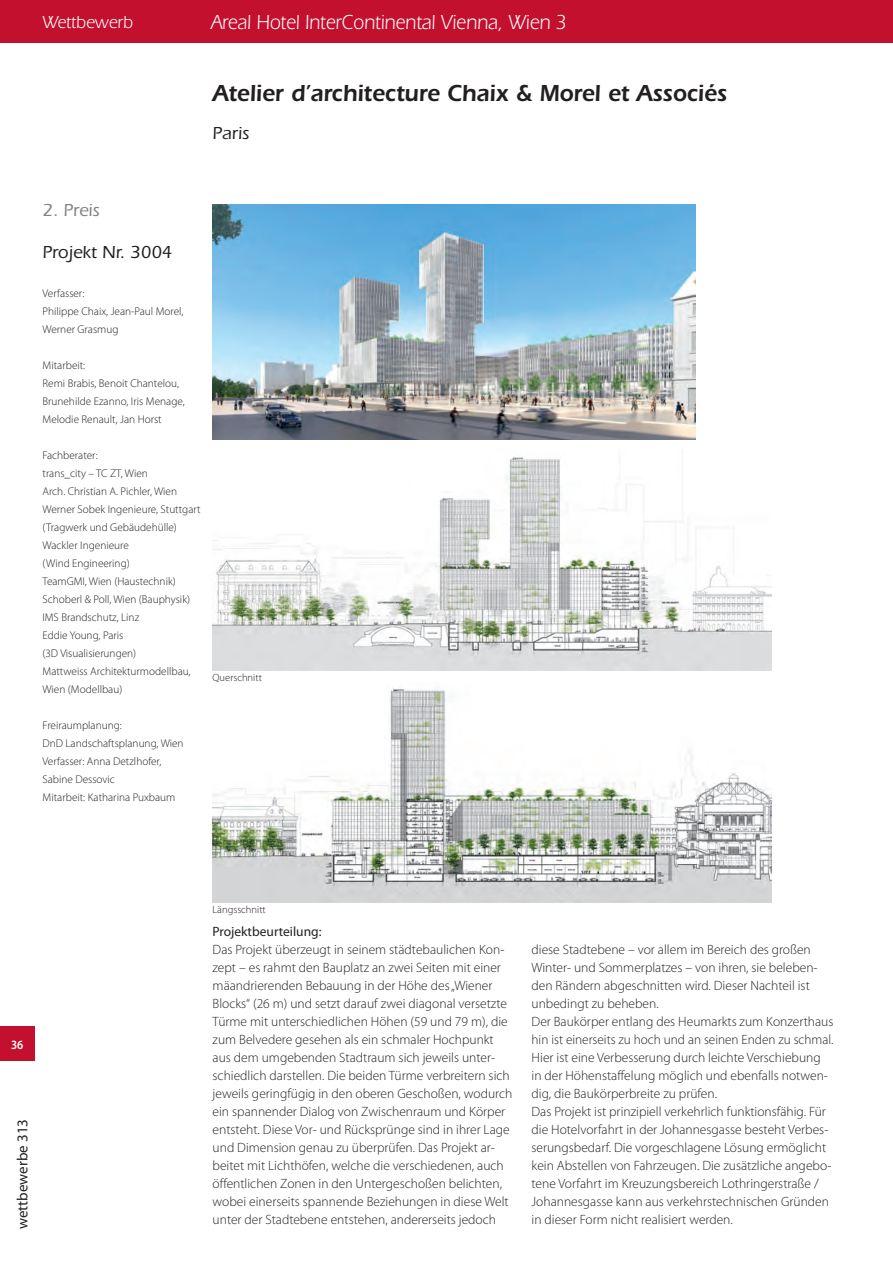
<style>
.page{position:relative;width:893px;height:1263px;background:#fff}
.page>*{position:absolute;margin:0;border:0;box-sizing:border-box;transform-origin:0 0}
.t1{font:600 24px "ITC Eras Std";color:#231f20;scale:.95 1}
.t2{font:21px "ITC Eras Std";color:#fff;scale:.9 1}
.t3{font:500 18px "ITC Eras Std";color:#231f20}
.t4{font:18px "ITC Eras Std";color:#fff;scale:.95 1}
.t5{font:500 18px "ITC Eras Std";color:#808285}
.t6{font:15px "Myriad Pro";color:#231f20}
.t7{font:300 13.5px/18px "Myriad Pro";color:#231f20}
.t8{font:13.5px "Myriad Pro";color:#231f20}
.t9{font:600 12.75px "Myriad Pro";color:#fff;scale:.9 1}
.t10{font:300 11.25px/18px "Myriad Pro";color:#231f20}
.t11{font:300 10.5px "Myriad Pro";color:#231f20}
</style>
<div class="page">
<div style="left:0;top:0;width:893px;height:43px;background:#c3102e"></div>
<div style="left:0;top:1027px;width:34px;height:34px;background:#c3102e"></div>
<img style="left:213px;top:682px;width:558px;height:220px">
<img style="left:213px;top:457px;width:558px;height:213px">
<img style="left:213px;top:204px;width:483px;height:236px">
<h3 class="t4" style="left:43px;top:12px;width:97px">Wettbewerb</h3>
<h2 class="t2" style="left:211px;top:10px;width:396px">Areal Hotel InterContinental Vienna, Wien 3</h2>
<h1 class="t1" style="left:213px;top:79px;width:543px">Atelier d’architecture Chaix &amp; Morel et Associés</h1>
<h3 class="t3" style="left:213px;top:123px;width:38px">Paris</h3>
<h3 class="t5" style="left:43px;top:200px;width:59px">2. Preis</h3>
<h3 class="t3" style="left:43px;top:242px;width:131px">Projekt Nr. 3004</h3>
<p class="t10" style="left:43px;top:284px;width:142px">Verfasser:<br>Philippe Chaix, Jean-Paul Morel,<br>Werner Grasmug</p>
<p class="t10" style="left:43px;top:356px;width:144px">Mitarbeit:<br>Remi Brabis, Benoit Chantelou,<br>Brunehilde Ezanno, Iris Menage,<br>Melodie Renault, Jan Horst</p>
<p class="t10" style="left:43px;top:446px;width:159px">Fachberater:<br>trans_city – TC ZT, Wien<br>Arch. Christian A. Pichler, Wien<br>Werner Sobek Ingenieure, Stuttgart (Tragwerk und Gebäudehülle)<br>Wackler Ingenieure<br>(Wind Engineering)<br>TeamGMI, Wien (Haustechnik)<br>Schoberl &amp; Poll, Wien (Bauphysik)<br>IMS Brandschutz, Linz<br>Eddie Young, Paris<br>(3D Visualisierungen)<br>Mattweiss Architekturmodellbau,<br>Wien (Modellbau)</p>
<p class="t10" style="left:43px;top:716px;width:143px">Freiraumplanung:<br>DnD Landschaftsplanung, Wien<br>Verfasser: Anna Detzlhofer,<br>Sabine Dessovic<br>Mitarbeit: Katharina Puxbaum</p>
<p class="t11" style="left:213px;top:672px;width:51px">Querschnitt</p>
<p class="t9" style="left:11px;top:1036px;width:15px">36</p>
<p class="t6" style="left:13px;top:1229px;width:112px;rotate:-90deg">wettbewerbe 313</p>
<p class="t11" style="left:213px;top:903px;width:55px">Längsschnitt</p>
<p class="t8" style="left:213px;top:923px;width:110px">Projektbeurteilung:</p>
<p class="t7" style="left:213px;top:940px;width:301px">Das Projekt überzeugt in seinem städtebaulichen Kon&shy;zept – es rahmt den Bauplatz an zwei Seiten mit einer mäandrierenden Bebauung in der Höhe des „Wiener Blocks“ (26 m) und setzt darauf zwei diagonal versetzte Türme mit unterschiedlichen Höhen (59 und 79 m), die zum Belvedere gesehen als ein schmaler Hochpunkt aus dem umgebenden Stadtraum sich jeweils unter&shy;schiedlich darstellen. Die beiden Türme verbreitern sich jeweils geringfügig in den oberen Geschoßen, wodurch ein spannender Dialog von Zwischenraum und Körper entsteht. Diese Vor- und Rücksprünge sind in ihrer Lage und Dimension genau zu überprüfen. Das Projekt ar&shy;beitet mit Lichthöfen, welche die verschiedenen, auch öffentlichen Zonen in den Untergeschoßen belichten, wobei einerseits spannende Beziehungen in diese Welt unter der Stadtebene entstehen, andererseits jedoch</p>
<p class="t7" style="left:531px;top:940px;width:303px">diese Stadtebene – vor allem im Bereich des großen Winter- und Sommerplatzes – von ihren, sie beleben&shy;den Rändern abgeschnitten wird. Dieser Nachteil ist unbedingt zu beheben.<br>Der Baukörper entlang des Heumarkts zum Konzerthaus hin ist einerseits zu hoch und an seinen Enden zu schmal.<br>Hier ist eine Verbesserung durch leichte Verschiebung in der Höhenstaffelung möglich und ebenfalls notwen&shy;dig, die Baukörperbreite zu prüfen.<br>Das Projekt ist prinzipiell verkehrlich funktionsfähig. Für die Hotelvorfahrt in der Johannesgasse besteht Verbes&shy;serungsbedarf. Die vorgeschlagene Lösung ermöglicht kein Abstellen von Fahrzeugen. Die zusätzliche angebo&shy;tene Vorfahrt im Kreuzungsbereich Lothringerstraße / Johannesgasse kann aus verkehrstechnischen Gründen in dieser Form nicht realisiert werden.</p>
</div>
